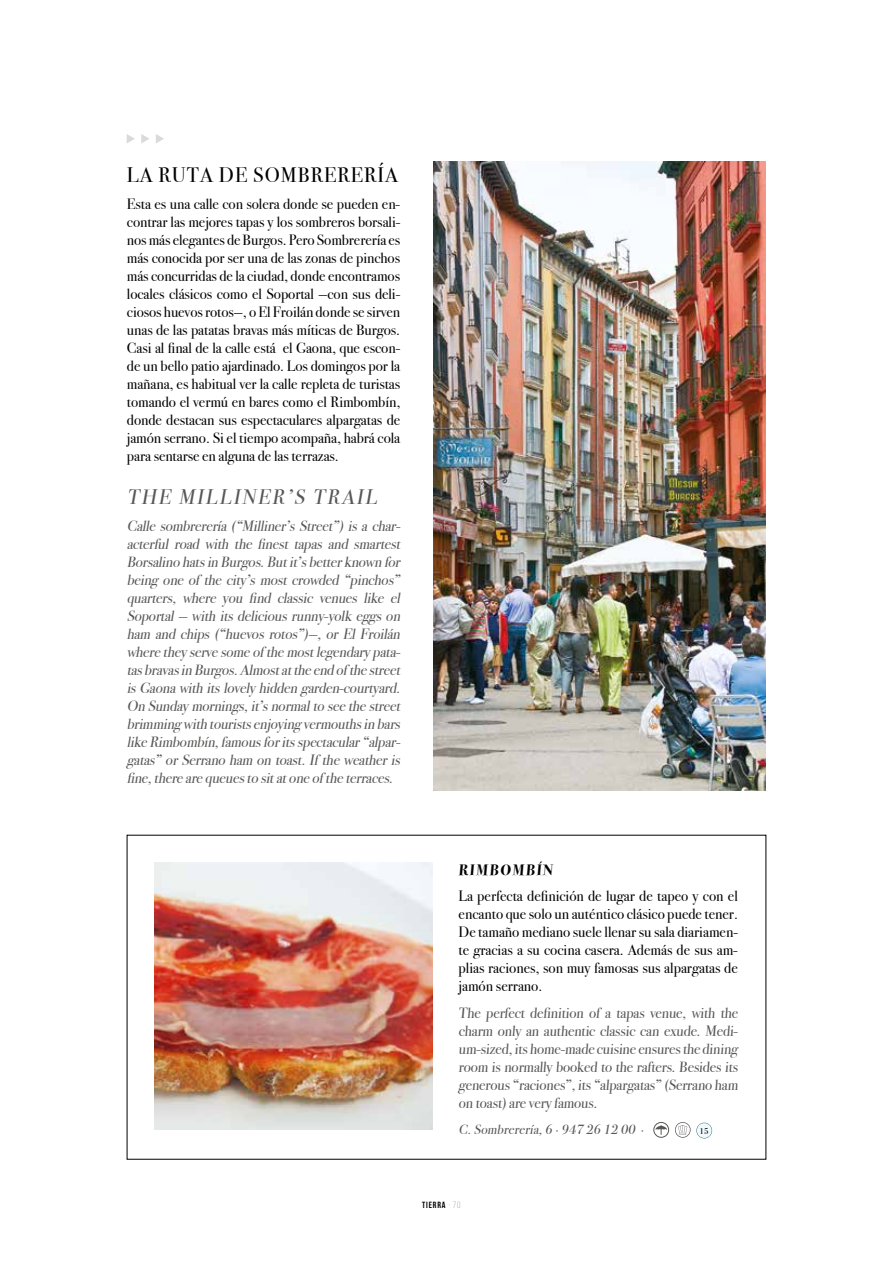
<style>
.page{position:relative;width:893px;height:1263px;background:#fff}
.page>*{position:absolute;margin:0;border:0;box-sizing:border-box;transform-origin:0 0}
.t1{font:21px "Bodoni Svty Two SCITCTT";letter-spacing:.05em;color:#000}
.t2{font:italic 21px "Bodoni Svty Two SCITCTT";color:#575756}
.t3{font:15px/18px "Bodoni Svty Two ITCTT";letter-spacing:-.005em;color:#000;text-align:justify}
.t4{font:italic 15px/18px "Bodoni Svty Two ITCTT";letter-spacing:-.01em;color:#575756;text-align:justify}
.t5{font:15px/18px "Bodoni Svty Two ITCTT";letter-spacing:-.01em;color:#575756}
.t6{font:700 15px "Bodoni Svty Two ITCTT";color:#000}
.t7{font:italic 13.5px "Bodoni Svty Two ITCTT";color:#575756}
.t8{font:700 9px "Bebas Neue";letter-spacing:.1em;color:#000}
.t9{font:8.4px "Bodoni Svty Two ITCTT";color:#000}
.s1{font-weight:300;color:#575756}
</style>
<div class="page">
<img style="left:155px;top:863px;width:278px;height:267px">
<svg style="left:127px;top:134px;width:8px;height:9px"></svg>
<svg style="left:141px;top:134px;width:8px;height:9px"></svg>
<svg style="left:156px;top:134px;width:8px;height:9px"></svg>
<img style="left:433px;top:162px;width:333px;height:629px">
<div style="left:653px;top:1122px;width:16px;height:16px;border:1px solid #585857;border-radius:50%"></div>
<svg style="left:655px;top:1125px;width:12px;height:10px"></svg>
<svg style="left:675px;top:1122px;width:37px;height:16px"></svg>
<div style="left:700px;top:1127px;width:9px;height:7px;background:#f0f9fe"></div>
<h1 class="t1" style="left:127px;top:162px;width:272px">LA RUTA DE SOMBRERERÍA</h1>
<p class="t3" style="left:127px;top:193px;width:275px">Esta es una calle con solera donde se pueden en&shy;contrar las mejores tapas y los sombreros borsali&shy;nos más elegantes de Burgos. Pero Sombrerería es más conocida por ser una de las zonas de pinchos más concurridas de la ciudad, donde encontramos locales clásicos como el Soportal —con sus deli&shy;ciosos huevos rotos—, o El Froilán donde se sirven unas de las patatas bravas más míticas de Burgos.<br>Casi al final de la calle está el Gaona, que escon&shy;de un bello patio ajardinado. Los domingos por la mañana, es habitual ver la calle repleta de turistas tomando el vermú en bares como el Rimbombín, donde destacan sus espectaculares alpargatas de jamón serrano. Si el tiempo acompaña, habrá cola para sentarse en alguna de las terrazas.</p>
<h1 class="t2" style="left:127px;top:484px;width:256px">THE MILLINER’S TRAIL</h1>
<p class="t4" style="left:127px;top:515px;width:279px">Callesombrerería(“Milliner’sStreet”)isachar&shy;acterful road with the finest tap as and smartest BorsalinohatsinBurgos.Butit’sbetterknownfor being one of the city ’s most crowded “pinchos” quarters, where you find classic venues like el Sop ortal— withitsdeliciousrunny-yolkeggson ham and chip s (“huevos rotos”)—, or El Froilán wherethey servesomeof themostlegendary p ata&shy;tasbravasinBurgos.Almostattheendof thestreet isGaonawithitslovely hiddengarden-courtyard.<br>OnSunday mornings,it’snormaltoseethestreet brimming withtouristsenj oying vermouthsinbars likeRimbombín,famousforitssp ectacular“alp ar&shy;gatas”orSerranoham ontoast.If theweatheris fine,therearequeuestositatoneof theterraces.</p>
<p class="t6" style="left:459px;top:857px;width:96px">RIMBOMBÍN</p>
<p class="t3" style="left:459px;top:885px;width:281px">La perfecta definición de lugar de tapeo y con el encanto que solo un auténtico clásico puede tener.<br>De tamaño mediano suele llenar su sala diariamen&shy;te gracias a su cocina casera. Además de sus am&shy;plias raciones, son muy famosas sus alpargatas de jamón serrano.</p>
<p class="t5" style="left:459px;top:1002px;width:283px">The perfect definition of a tapas venue, with the charm only an authentic classic can exude. Medi&shy;um-sized,its home-made cuisine ensures the dining room is normally booked to the rafters. Besides its generous “raciones”,its “alpargatas” (Serrano ham on toast) are very famous.</p>
<p class="t7" style="left:459px;top:1118px;width:190px">C.Sombrerería,6 ·947 26 12 00 ·</p>
<p class="t9" style="left:699px;top:1124px;width:10px">15</p>
<p class="t8" style="left:422px;top:1200px;width:40px">TIERRA <span class="s1">· 70</span></p>
</div>
